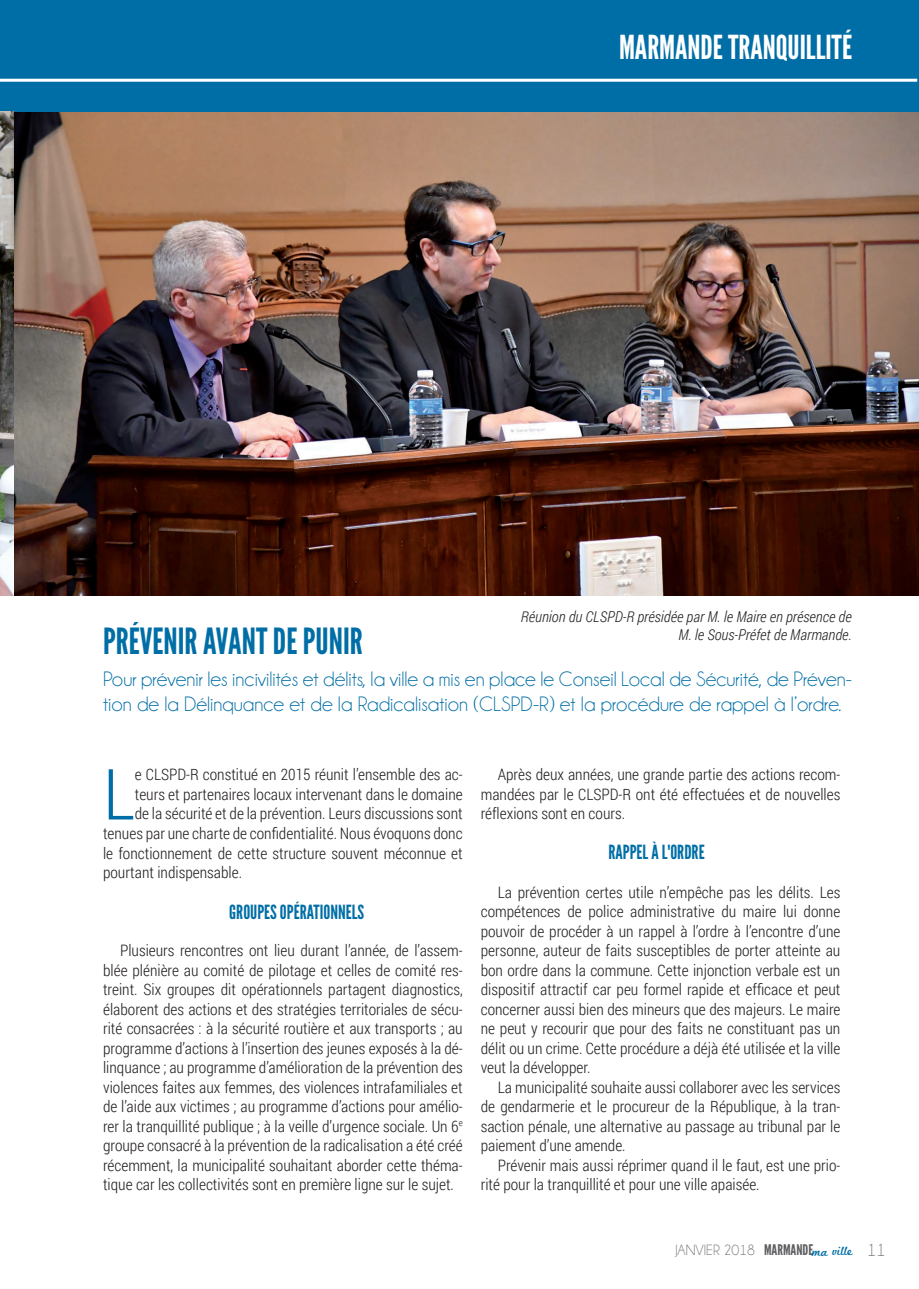
<style>
.page{position:relative;width:919px;height:1289px;background:#fff}
.page>*{position:absolute;margin:0;border:0;box-sizing:border-box;transform-origin:0 0}
.t1{font:300 70.65px "Roboto Condensed";color:#006ea6}
.t2{font:36px "League Gothic";color:#006ea6}
.t3{font:33px "League Gothic";color:#fff}
.t4{font:21px/25.2px "Champagne&Limousines";color:#006ea6}
.t5{font:19.5px "League Gothic";color:#006ea6}
.t6{font:18px "Champagne&Limousines";color:#747676}
.t7{font:300 15.75px/19.5px "Roboto Condensed";color:#231f20;text-align:justify}
.t8{font:italic 300 15px/18px "Roboto Condensed";color:#231f20;text-align:right}
.t9{font:15px "Champagne&Limousines";color:#747676}
.t10{font:14.7px "League Gothic";color:#5e5e61;scale:1.06 1}
.t11{font:12.45px "Marketing Script";color:#006ea6}
.s1{font-family:"Champagne&Limousines";font-size:15px;color:#747676}
</style>
<div class="page">
<div style="left:0;top:0;width:14px;height:112px;background:#006ea6"></div>
<div style="left:14px;top:0;width:904px;height:112px;background:#006ea6"></div>
<hr style="left:0;top:79px;width:917px;height:3px;background:#fff">
<img style="left:0;top:112px;width:918px;height:483px">
<h3 class="t3" style="left:619px;top:28px;width:235px">MARMANDE TRANQUILLITÉ</h3>
<h3 class="t3" style="left:694px;top:32px;width:159px">LA VIE CITOYENNE</h3>
<h2 class="t2" style="left:103px;top:620px;width:261px">PRÉVENIR AVANT DE PUNIR</h2>
<p class="t8" style="left:521px;top:607px;width:332px">Réunion du CLSPD-R présidée par M. le Maire en présence de<br>M. le Sous-Préfet de Marmande.</p>
<h3 class="t4" style="left:103px;top:666px;width:750px">Pour prévenir les incivilités et délits, la ville a mis en place le Conseil Local de Sécurité, de Préven&shy;tion de la Délinquance et de la Radicalisation (CLSPD-R) et la procédure de rappel à l’ordre.</h3>
<h1 class="t1" style="left:103px;top:745px;width:33px">L</h1>
<p class="t7" style="left:135px;top:764px;width:329px">e CLSPD-R constitué en 2015 réunit l’ensemble des ac-</p>
<p class="t7" style="left:135px;top:784px;width:329px">teurs et partenaires locaux intervenant dans le domaine</p>
<p class="t7" style="left:135px;top:803px;width:329px">de la sécurité et de la prévention. Leurs discussions sont</p>
<p class="t7" style="left:103px;top:823px;width:361px">tenues par une charte de confidentialité. Nous évoquons donc</p>
<p class="t7" style="left:103px;top:842px;width:361px">le fonctionnement de cette structure souvent méconnue et</p>
<p class="t7" style="left:103px;top:862px;width:140px">pourtant indispensable.</p>
<p class="t5" style="left:229px;top:900px;width:136px">GROUPES OPÉRATIONNELS</p>
<p class="t7" style="left:103px;top:940px;width:361px;text-indent:17px">Plusieurs rencontres ont lieu durant l’année, de l’assem&shy;blée plénière au comité de pilotage et celles de comité res&shy;treint. Six groupes dit opérationnels partagent diagnostics, élaborent des actions et des stratégies territoriales de sécu&shy;rité consacrées : à la sécurité routière et aux transports ; au programme d’actions à l’insertion des jeunes exposés à la dé&shy;linquance ; au programme d’amélioration de la prévention des violences faites aux femmes, des violences intrafamiliales et de l’aide aux victimes ; au programme d’actions pour amélio&shy;rer la tranquillité publique ; à la veille d’urgence sociale. Un 6<sup>e </sup>groupe consacré à la prévention de la radicalisation a été créé récemment, la municipalité souhaitant aborder cette théma&shy;tique car les collectivités sont en première ligne sur le sujet.</p>
<p class="t7" style="left:480px;top:764px;width:361px;text-indent:17px">Après deux années, une grande partie des actions recom&shy;mandées par le CLSPD-R ont été effectuées et de nouvelles réflexions sont en cours.</p>
<p class="t5" style="left:608px;top:840px;width:98px">RAPPEL À L'ORDRE</p>
<p class="t7" style="left:480px;top:881px;width:361px;text-indent:17px">La prévention certes utile n’empêche pas les délits. Les compétences de police administrative du maire lui donne pouvoir de procéder à un rappel à l’ordre à l’encontre d’une personne, auteur de faits susceptibles de porter atteinte au bon ordre dans la commune. Cette injonction verbale est un dispositif attractif car peu formel rapide et efficace et peut concerner aussi bien des mineurs que des majeurs. Le maire ne peut y recourir que pour des faits ne constituant pas un délit ou un crime. Cette procédure a déjà été utilisée et la ville veut la développer.</p>
<p class="t7" style="left:480px;top:1076px;width:361px;text-indent:17px">La municipalité souhaite aussi collaborer avec les services de gendarmerie et le procureur de la République, à la tran&shy;saction pénale, une alternative au passage au tribunal par le paiement d’une amende.</p>
<p class="t7" style="left:480px;top:1154px;width:361px;text-indent:17px">Prévenir mais aussi réprimer quand il le faut, est une prio&shy;rité pour la tranquillité et pour une ville apaisée.</p>
<p class="t9" style="left:675px;top:1241px;width:8px">janvier</p>
<p class="t10" style="left:723px;top:1240px;width:86px"><span class="s1">2018</span> MARMANDE</p>
<p class="t11" style="left:811px;top:1244px;width:42px;rotate:-3deg">ma ville</p>
<p class="t6" style="left:867px;top:1239px;width:20px">11</p>
</div>
